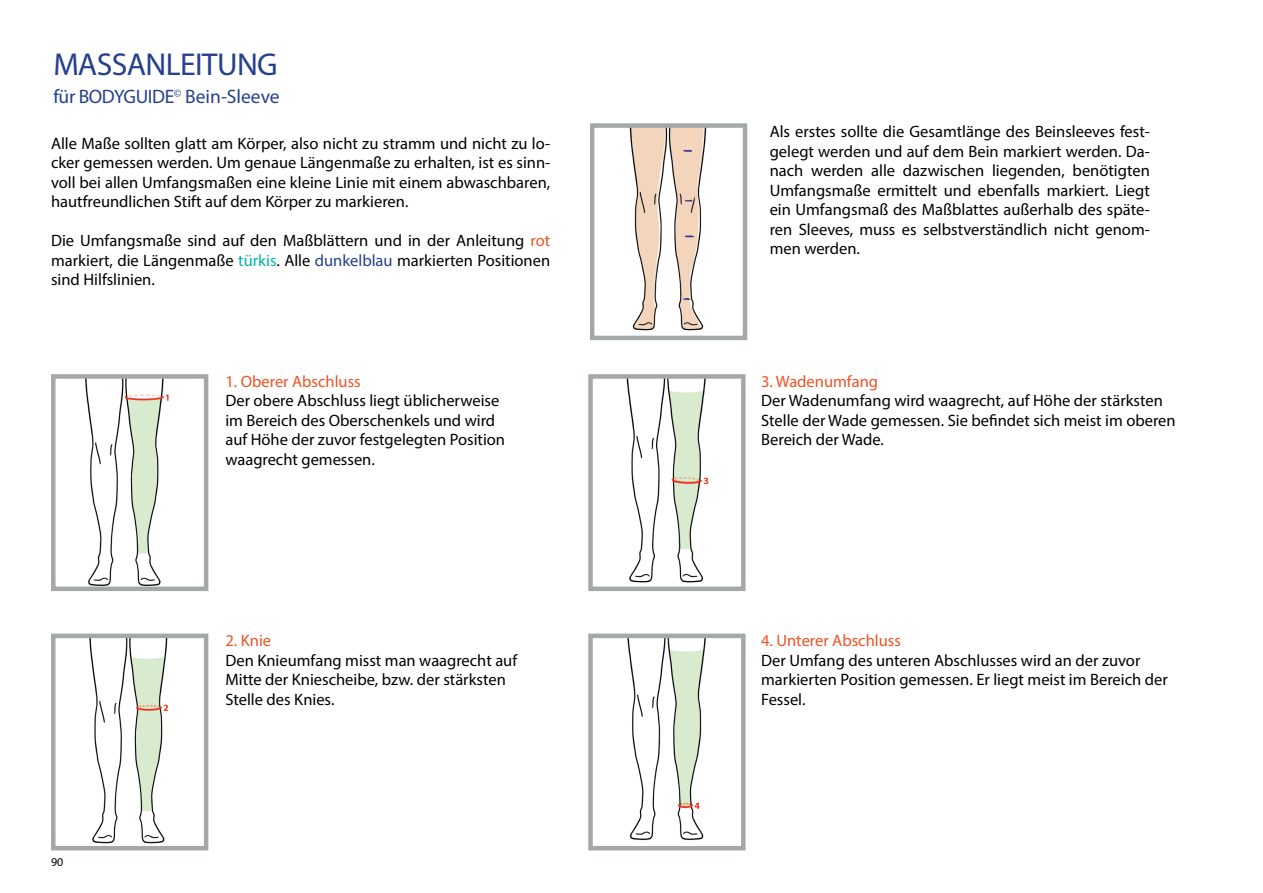
<style>
.page{position:relative;width:1263px;height:893px;background:#fff}
.page>*{position:absolute;margin:0;border:0;box-sizing:border-box;transform-origin:0 0}
.t1{font:31.65px "Myriad Pro";letter-spacing:-.02em;color:#25408f}
.t2{font:19.5px "Myriad Pro";letter-spacing:-.02em;color:#25408f}
.t3{font:16.5px/19.5px "Myriad Pro";color:#000}
.t4{font:16.5px "Myriad Pro";color:#f05123}
.t5{font:12px "Myriad Pro";color:#000}
.s1{color:#f05123}
.s2{color:#00b2ad}
.s3{color:#25408f}
</style>
<div class="page">
<img style="left:85px;top:379px;width:84px;height:207px">
<div style="left:51px;top:374px;width:157px;height:217px;border:4px solid #a5a8a9"></div>
<img style="left:89px;top:639px;width:80px;height:205px">
<div style="left:51px;top:634px;width:157px;height:216px;border:4px solid #a5a8a9"></div>
<img style="left:626px;top:379px;width:83px;height:204px">
<div style="left:588px;top:374px;width:158px;height:217px;border:4px solid #a5a8a9"></div>
<img style="left:629px;top:128px;width:78px;height:203px">
<div style="left:590px;top:123px;width:157px;height:217px;border:4px solid #a5a8a9"></div>
<img style="left:627px;top:639px;width:79px;height:202px">
<div style="left:588px;top:634px;width:158px;height:216px;border:4px solid #a5a8a9"></div>
<h1 class="t1" style="left:53px;top:45px;width:226px">MASSANLEITUNG</h1>
<p class="t2" style="left:53px;top:85px;width:228px">für BODYGUIDE<sup>©</sup> Bein-Sleeve</p>
<p class="t3" style="left:51px;top:133px;width:501px;text-align:justify">Alle Maße sollten glatt am Körper, also nicht zu stramm und nicht zu lo&shy;cker gemessen werden. Um genaue Längenmaße zu erhalten, ist es sinn&shy;voll bei allen Umfangsmaßen eine kleine Linie mit einem abwaschbaren, hautfreundlichen Stift auf dem Körper zu markieren.</p>
<p class="t3" style="left:51px;top:231px;width:501px;text-align:justify">Die Umfangsmaße sind auf den Maßblättern und in der Anleitung <span class="s1">rot </span>markiert, die Längenmaße <span class="s2">türkis</span>. Alle <span class="s3">dunkelblau</span> markierten Positionen sind Hilfslinien.</p>
<p class="t4" style="left:225px;top:371px;width:137px">1. Oberer Abschluss</p>
<p class="t3" style="left:225px;top:391px;width:281px">Der obere Abschluss liegt üblicherweise im Bereich des Oberschenkels und wird auf Höhe der zuvor festgelegten Position waagrecht gemessen.</p>
<p class="t5" style="left:51px;top:854px;width:14px">90</p>
<p class="t4" style="left:225px;top:630px;width:47px">2. Knie</p>
<p class="t3" style="left:225px;top:650px;width:293px">Den Knieumfang misst man waagrecht auf<br>Mitte der Kniescheibe, bzw. der stärksten<br>Stelle des Knies.</p>
<p class="t3" style="left:770px;top:122px;width:382px;text-align:justify">Als erstes sollte die Gesamtlänge des Beinsleeves fest&shy;gelegt werden und auf dem Bein markiert werden. Da&shy;nach werden alle dazwischen liegenden, benötigten Umfangsmaße ermittelt und ebenfalls markiert. Liegt ein Umfangsmaß des Maßblattes außerhalb des späte&shy;ren Sleeves, muss es selbstverständlich nicht genom&shy;men werden.</p>
<p class="t4" style="left:761px;top:371px;width:118px">3. Wadenumfang</p>
<p class="t3" style="left:761px;top:391px;width:416px">Der Wadenumfang wird waagrecht, auf Höhe der stärksten<br>Stelle der Wade gemessen. Sie befindet sich meist im oberen<br>Bereich der Wade.</p>
<p class="t4" style="left:761px;top:630px;width:141px">4. Unterer Abschluss</p>
<p class="t3" style="left:761px;top:650px;width:408px">Der Umfang des unteren Abschlusses wird an der zuvor markierten Position gemessen. Er liegt meist im Bereich der<br>Fessel.</p>
</div>
